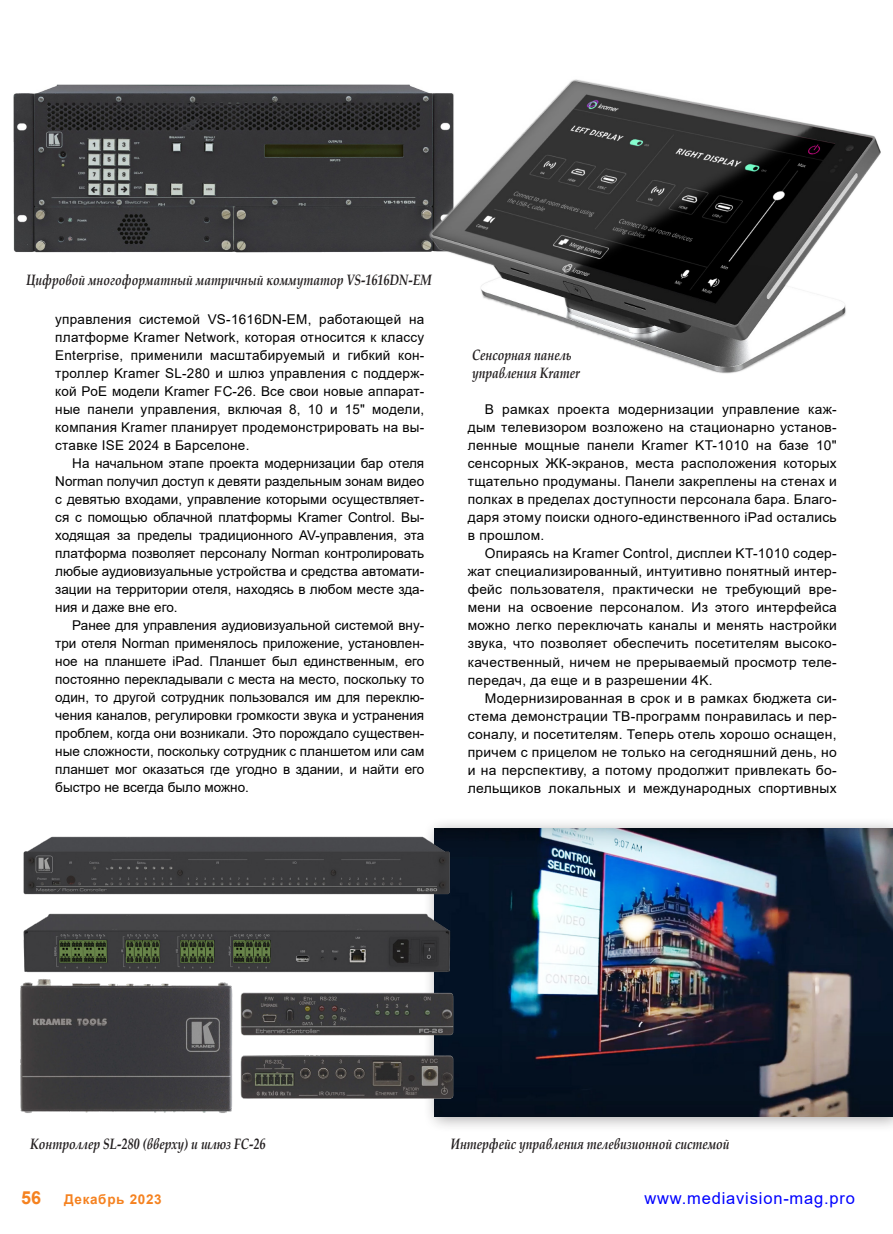
<style>
.page{position:relative;width:893px;height:1234px;background:#fff}
.page>*{position:absolute;margin:0;border:0;box-sizing:border-box;transform-origin:0 0}
.t1{font:700 18px "Arial";color:#f58220}
.t2{font:16.5px "Arial";letter-spacing:.05em;color:#00f}
.t3{font:italic 700 15px/18px "Book Antiqua";color:#231f20;scale:.8 1}
.t4{font:13.5px/18px "Arial";letter-spacing:.02em;color:#000;text-align:justify}
.t5{font:700 13.5px "Arial";letter-spacing:.05em;color:#f58220}
</style>
<div class="page">
<img style="left:13px;top:84px;width:398px;height:168px">
<img style="left:411px;top:79px;width:470px;height:295px">
<div style="left:422px;top:816px;width:471px;height:316px;background:#231f20;opacity:.4"></div>
<img style="left:457px;top:828px;width:436px;height:288px">
<img style="left:23px;top:828px;width:434px;height:145px">
<img style="left:20px;top:973px;width:437px;height:143px">
<p class="t3" style="left:26px;top:270px;width:508px">Цифровой многоформатный матричный коммутатор VS-1616DN-EM</p>
<p class="t4" style="left:55px;top:310px;width:371px">управления системой VS-1616DN-EM, работающей на платформе Kramer Network, которая относится к классу Enterprise, применили масштабируемый и гибкий кон&shy;троллер Kramer SL-280 и шлюз управления с поддерж&shy;кой PoE модели Kramer FC-26. Все свои новые аппарат&shy;ные панели управления, включая 8, 10 и 15" модели, компания Kramer планирует продемонстрировать на вы&shy;ставке ISE 2024 в Барселоне.</p>
<p class="t4" style="left:55px;top:454px;width:371px;text-indent:17px">На начальном этапе проекта модернизации бар отеля Norman получил доступ к девяти раздельным зонам видео с девятью входами, управление которыми осуществляет&shy;ся с помощью облачной платформы Kramer Control. Вы&shy;ходящая за пределы традиционного AV-управления, эта платформа позволяет персоналу Norman контролировать любые аудиовизуальные устройства и средства автомати&shy;зации на территории отеля, находясь в любом месте зда&shy;ния и даже вне его.</p>
<p class="t4" style="left:55px;top:616px;width:371px;text-indent:17px">Ранее для управления аудиовизуальной системой вну&shy;три отеля Norman применялось приложение, установлен&shy;ное на планшете iPad. Планшет был единственным, его постоянно перекладывали с места на место, поскольку то один, то другой сотрудник пользовался им для переклю&shy;чения каналов, регулировки громкости звука и устранения проблем, когда они возникали. Это порождало существен&shy;ные сложности, поскольку сотрудник с планшетом или сам планшет мог оказаться где угодно в здании, и найти его быстро не всегда было можно.</p>
<p class="t3" style="left:472px;top:345px;width:136px">Сенсорная панель управления Kramer</p>
<p class="t4" style="left:468px;top:400px;width:371px;text-indent:17px">В рамках проекта модернизации управление каж&shy;дым телевизором возложено на стационарно установ&shy;ленные мощные панели Kramer KT-1010 на базе 10" сенсорных ЖК-экранов, места расположения которых тщательно продуманы. Панели закреплены на стенах и полках в пределах доступности персонала бара. Благо&shy;даря этому поиски одного-единственного iPad остались в прошлом.</p>
<p class="t4" style="left:468px;top:544px;width:371px;text-indent:17px">Опираясь на Kramer Control, дисплеи KT-1010 содер&shy;жат специализированный, интуитивно понятный интер&shy;фейс пользователя, практически не требующий вре&shy;мени на освоение персоналом. Из этого интерфейса можно легко переключать каналы и менять настройки звука, что позволяет обеспечить посетителям высоко&shy;качественный, ничем не прерываемый просмотр теле&shy;передач, да еще и в разрешении 4K.</p>
<p class="t4" style="left:468px;top:688px;width:371px;text-indent:17px">Модернизированная в срок и в рамках бюджета си&shy;стема демонстрации ТВ-программ понравилась и пер&shy;соналу, и посетителям. Теперь отель хорошо оснащен, причем с прицелом не только на сегодняшний день, но и на перспективу, а потому продолжит привлекать бо&shy;лельщиков локальных и международных спортивных</p>
<p class="t3" style="left:30px;top:1134px;width:296px">Контроллер SL-280 (вверху) и шлюз FC-26</p>
<p class="t3" style="left:451px;top:1134px;width:350px">Интерфейс управления телевизионной системой</p>
<h1 class="t1" style="left:21px;top:1184px;width:22px">56</h1>
<p class="t5" style="left:64px;top:1189px;width:99px">Декабрь 2023</p>
<p class="t2" style="left:644px;top:1186px;width:212px">www.mediavision-mag.pro</p>
</div>
